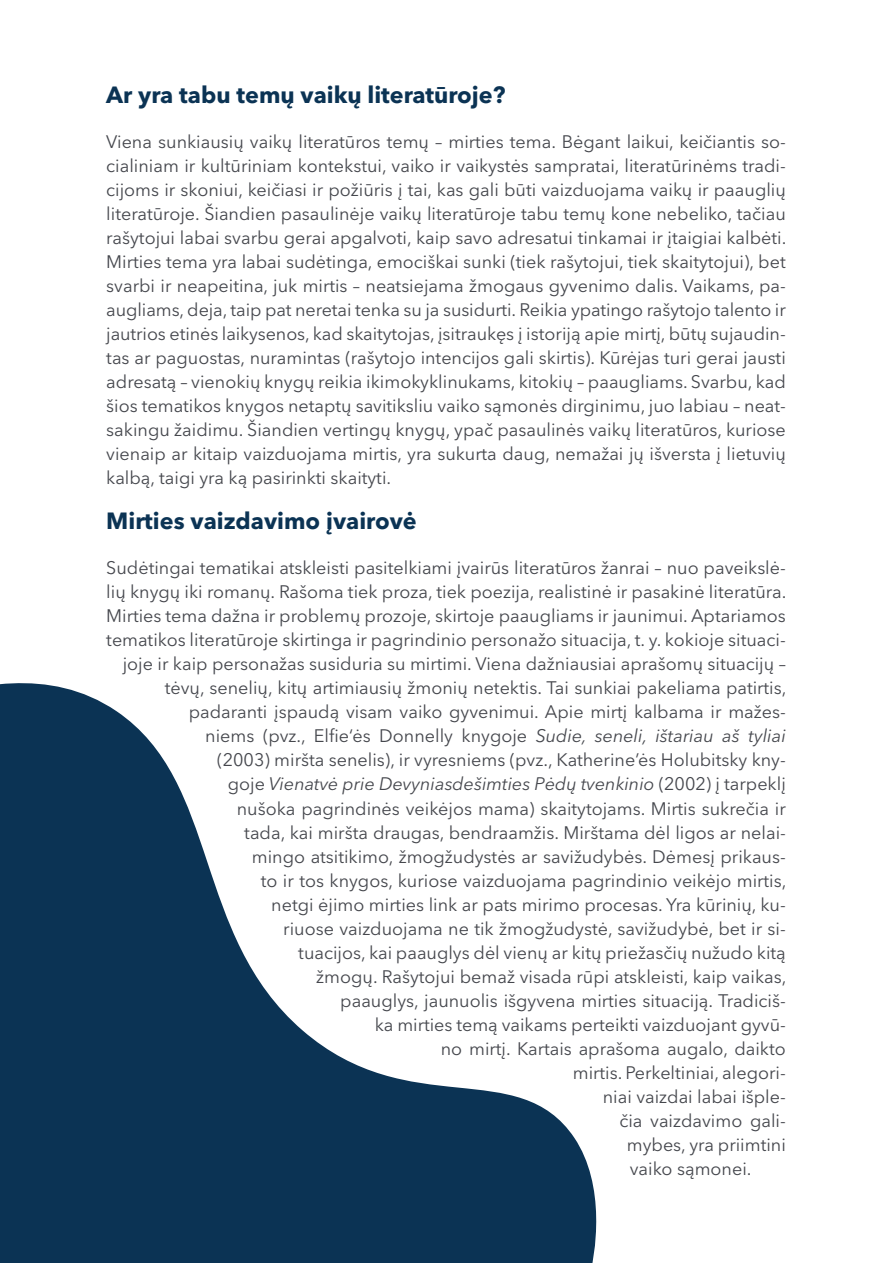
<style>
.page{position:relative;width:893px;height:1263px;background:#fff}
.page>*{position:absolute;margin:0;border:0;box-sizing:border-box;transform-origin:0 0}
.antrastes{font:700 23.25px "Avenir Next LT Pro";color:#0b3354}
.AVENIRAS{font:18px "Avenir Next LT Pro";color:#45474d}
.antrastes-2{font:18px/24px "Avenir Next LT Pro";color:#45474d;text-align:justify}
.AVENIRAS-2{font:italic 18px "Avenir Next LT Pro";color:#45474d}
.s1{font-style:italic}
.s2{font-style:normal}
</style>
<div class="page">
<svg style="left:0;top:683px;width:597px;height:580px;fill:#0b3354"></svg>
<p class="antrastes" style="left:106px;top:80px;width:401px">Ar yra tabu temų vaikų literatūroje?</p>
<p class="antrastes-2" style="left:106px;top:130px;width:682px">Viena sunkiausių vaikų literatūros temų – mirties tema. Bėgant laikui, keičiantis so&shy;cialiniam ir kultūriniam kontekstui, vaiko ir vaikystės sampratai, literatūrinėms tradi&shy;cijoms ir skoniui, keičiasi ir požiūris į tai, kas gali būti vaizduojama vaikų ir paauglių literatūroje. Šiandien pasaulinėje vaikų literatūroje tabu temų kone nebeliko, tačiau rašytojui labai svarbu gerai apgalvoti, kaip savo adresatui tinkamai ir įtaigiai kalbėti.<br>Mirties tema yra labai sudėtinga, emociškai sunki (tiek rašytojui, tiek skaitytojui), bet svarbi ir neapeitina, juk mirtis – neatsiejama žmogaus gyvenimo dalis. Vaikams, pa&shy;augliams, deja, taip pat neretai tenka su ja susidurti. Reikia ypatingo rašytojo talento ir jautrios etinės laikysenos, kad skaitytojas, įsitraukęs į istoriją apie mirtį, būtų sujaudin&shy;tas ar paguostas, nuramintas (rašytojo intencijos gali skirtis). Kūrėjas turi gerai jausti adresatą – vienokių knygų reikia ikimokyklinukams, kitokių – paaugliams. Svarbu, kad šios tematikos knygos netaptų savitiksliu vaiko sąmonės dirginimu, juo labiau – neat&shy;sakingu žaidimu. Šiandien vertingų knygų, ypač pasaulinės vaikų literatūros, kuriose vienaip ar kitaip vaizduojama mirtis, yra sukurta daug, nemažai jų išversta į lietuvių kalbą, taigi yra ką pasirinkti skaityti.</p>
<p class="antrastes" style="left:106px;top:507px;width:312px">Mirties vaizdavimo įvairovė</p>
<p class="AVENIRAS" style="left:106px;top:557px;width:681px">Sudėtingai tematikai atskleisti pasitelkiami įvairūs literatūros žanrai – nuo paveikslė-</p>
<p class="AVENIRAS" style="left:106px;top:581px;width:682px">lių knygų iki romanų. Rašoma tiek proza, tiek poezija, realistinė ir pasakinė literatūra.</p>
<p class="AVENIRAS" style="left:106px;top:605px;width:681px">Mirties tema dažna ir problemų prozoje, skirtoje paaugliams ir jaunimui. Aptariamos</p>
<p class="AVENIRAS" style="left:106px;top:629px;width:681px">tematikos literatūroje skirtinga ir pagrindinio personažo situacija, t. y. kokioje situaci-</p>
<p class="AVENIRAS" style="left:123px;top:653px;width:665px">joje ir kaip personažas susiduria su mirtimi. Viena dažniausiai aprašomų situacijų –</p>
<p class="AVENIRAS" style="left:165px;top:677px;width:623px">tėvų, senelių, kitų artimiausių žmonių netektis. Tai sunkiai pakeliama patirtis,</p>
<p class="AVENIRAS" style="left:189px;top:701px;width:599px">padaranti įspaudą visam vaiko gyvenimui. Apie mirtį kalbama ir mažes-</p>
<p class="AVENIRAS" style="left:205px;top:725px;width:582px">niems (pvz., Elfie‘ės Donnelly knygoje <span class="s1">Sudie, seneli, ištariau aš tyliai</span></p>
<p class="AVENIRAS" style="left:217px;top:749px;width:570px">(2003) miršta senelis), ir vyresniems (pvz., Katherine’ės Holubitsky kny-</p>
<p class="AVENIRAS-2" style="left:228px;top:773px;width:560px"><span class="s2">goje</span> Vienatvė prie Devyniasdešimties Pėdų tvenkinio <span class="s2">(2002) į tarpeklį</span></p>
<p class="AVENIRAS" style="left:237px;top:797px;width:550px">nušoka pagrindinės veikėjos mama) skaitytojams. Mirtis sukrečia ir</p>
<p class="AVENIRAS" style="left:244px;top:821px;width:543px">tada, kai miršta draugas, bendraamžis. Mirštama dėl ligos ar nelai-</p>
<p class="AVENIRAS" style="left:252px;top:845px;width:536px">mingo atsitikimo, žmogžudystės ar savižudybės. Dėmesį prikaus-</p>
<p class="AVENIRAS" style="left:261px;top:869px;width:527px">to ir tos knygos, kuriose vaizduojama pagrindinio veikėjo mirtis,</p>
<p class="AVENIRAS" style="left:271px;top:893px;width:516px">netgi ėjimo mirties link ar pats mirimo procesas. Yra kūrinių, ku-</p>
<p class="AVENIRAS" style="left:283px;top:917px;width:504px">riuose vaizduojama ne tik žmogžudystė, savižudybė, bet ir si-</p>
<p class="AVENIRAS" style="left:298px;top:941px;width:489px">tuacijos, kai paauglys dėl vienų ar kitų priežasčių nužudo kitą</p>
<p class="AVENIRAS" style="left:316px;top:965px;width:471px">žmogų. Rašytojui bemaž visada rūpi atskleisti, kaip vaikas,</p>
<p class="AVENIRAS" style="left:340px;top:989px;width:447px">paauglys, jaunuolis išgyvena mirties situaciją. Tradiciš-</p>
<p class="AVENIRAS" style="left:375px;top:1013px;width:413px">ka mirties temą vaikams perteikti vaizduojant gyvū-</p>
<p class="AVENIRAS" style="left:441px;top:1037px;width:347px">no mirtį. Kartais aprašoma augalo, daikto</p>
<p class="AVENIRAS" style="left:573px;top:1061px;width:215px">mirtis. Perkeltiniai, alegori-</p>
<p class="AVENIRAS" style="left:603px;top:1085px;width:185px">niai vaizdai labai išple-</p>
<p class="AVENIRAS" style="left:619px;top:1109px;width:168px">čia vaizdavimo gali-</p>
<p class="AVENIRAS" style="left:627px;top:1133px;width:161px">mybes, yra priimtini</p>
<p class="AVENIRAS" style="left:630px;top:1157px;width:123px">vaiko sąmonei.</p>
</div>
